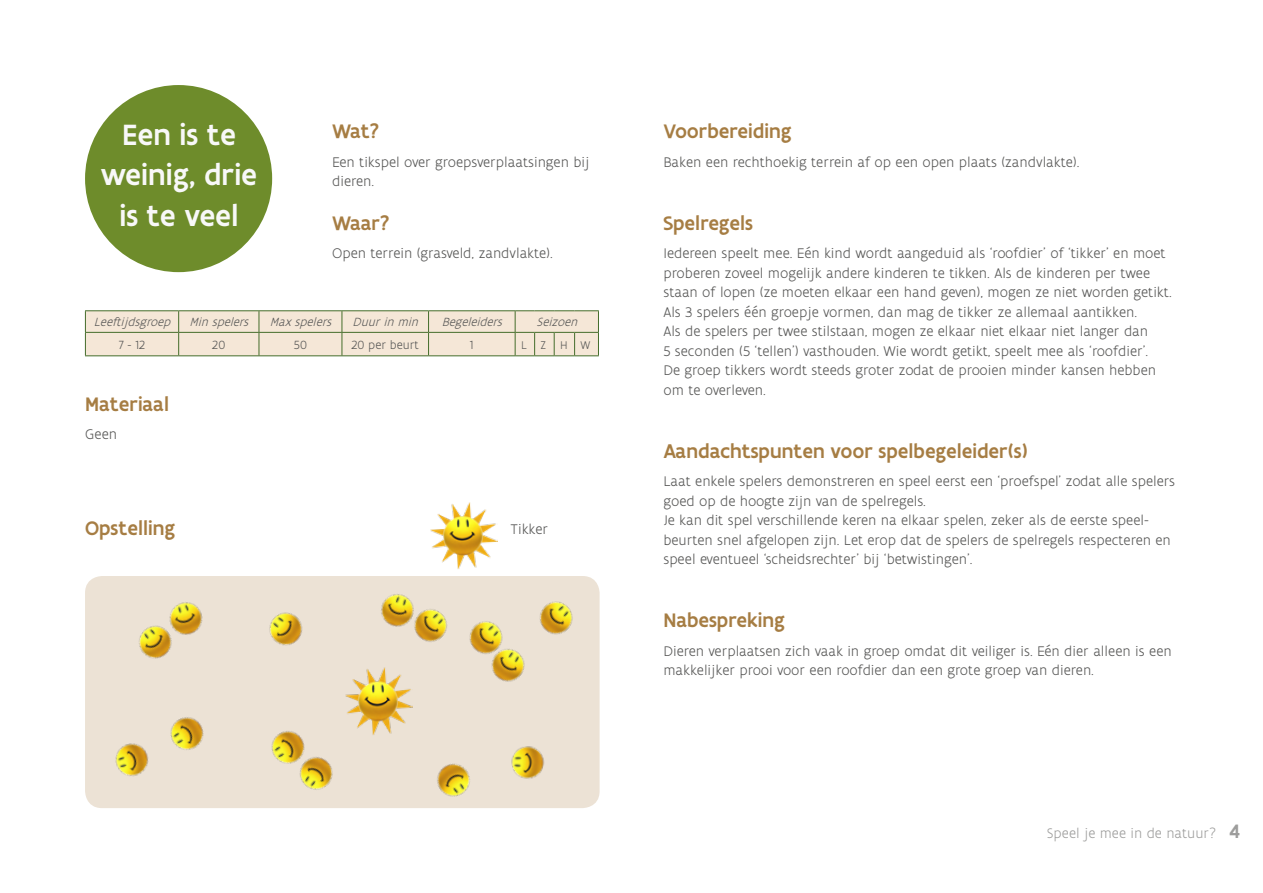
<style>
.page{position:relative;width:1263px;height:893px;background:#fff}
.page>*{position:absolute;margin:0;border:0;box-sizing:border-box;transform-origin:0 0}
.t1{font:500 31.5px/40.5px "Flanders Art Sans";color:#f8f8f8;text-align:center}
.t2{font:500 21px "Flanders Art Sans";color:#a67d43}
.t3{font:300 15px/19.5px "Flanders Art Sans";color:#575756}
.t4{font:300 14.85px "Flanders Art Sans";color:#9d9d9c}
.t5{font:italic 300 12.75px "Flanders Art Sans";color:#575756}
.t6{font:300 12.75px "Flanders Art Sans";color:#575756}
.t7{font:300 12px "Flanders Art Sans";color:#575756}
.s1{font-weight:500;font-size:20.85px}
</style>
<div class="page">
<div style="left:85px;top:85px;width:187px;height:187px;background:#6e8c2b;border-radius:50%"></div>
<svg style="left:85px;top:310px;width:514px;height:46px;background:#e7deca"></svg>
<div style="left:85px;top:576px;width:515px;height:232px;background:#ece2d5;border-radius:17px"></div>
<img style="left:139px;top:625px;width:33px;height:34px">
<img style="left:269px;top:612px;width:34px;height:34px">
<img style="left:540px;top:601px;width:33px;height:34px">
<img style="left:163px;top:602px;width:40px;height:41px">
<img style="left:437px;top:763px;width:33px;height:34px">
<img style="left:469px;top:621px;width:34px;height:32px">
<img style="left:381px;top:594px;width:28px;height:33px">
<img style="left:170px;top:717px;width:34px;height:33px">
<img style="left:299px;top:757px;width:34px;height:33px">
<img style="left:511px;top:746px;width:34px;height:33px">
<img style="left:115px;top:743px;width:34px;height:33px">
<img style="left:271px;top:731px;width:43px;height:39px">
<img style="left:480px;top:639px;width:45px;height:43px">
<img style="left:402px;top:599px;width:45px;height:43px">
<img style="left:345px;top:667px;width:68px;height:68px">
<img style="left:430px;top:502px;width:68px;height:67px">
<h1 class="t1" style="left:101px;top:114px;width:158px">Een is te weinig, drie is te veel</h1>
<h2 class="t2" style="left:332px;top:118px;width:48px">Wat?</h2>
<p class="t3" style="left:332px;top:152px;width:259px">Een tikspel over groepsverplaatsingen bij dieren.</p>
<h2 class="t2" style="left:332px;top:210px;width:59px">Waar?</h2>
<p class="t3" style="left:332px;top:244px;width:222px">Open terrein (grasveld, zandvlakte).</p>
<p class="t5" style="left:94px;top:315px;width:160px">Leeftijdsgroep Minspelers</p>
<p class="t5" style="left:270px;top:315px;width:67px">Maxspelers</p>
<p class="t5" style="left:353px;top:315px;width:71px">Duurinmin</p>
<p class="t5" style="left:442px;top:315px;width:66px">Begeleiders</p>
<p class="t5" style="left:536px;top:315px;width:46px">Seizoen</p>
<p class="t6" style="left:119px;top:337px;width:28px">7 - 12</p>
<p class="t6" style="left:212px;top:337px;width:15px">20</p>
<p class="t6" style="left:294px;top:337px;width:15px">50</p>
<p class="t6" style="left:351px;top:337px;width:69px">20 per beurt</p>
<p class="t6" style="left:470px;top:337px;width:5px">1</p>
<p class="t7" style="left:521px;top:338px;width:71px">LZHW</p>
<h2 class="t2" style="left:85px;top:391px;width:86px">Materiaal</h2>
<p class="t3" style="left:85px;top:425px;width:33px">Geen</p>
<h2 class="t2" style="left:85px;top:515px;width:92px">Opstelling</h2>
<p class="t3" style="left:510px;top:520px;width:39px">Tikker</p>
<h2 class="t2" style="left:663px;top:118px;width:130px">Voorbereiding</h2>
<p class="t3" style="left:663px;top:152px;width:418px">Baken een rechthoekig terrein af op een open plaats (zandvlakte).</p>
<h2 class="t2" style="left:663px;top:210px;width:91px">Spelregels</h2>
<p class="t3" style="left:663px;top:244px;width:510px">Iedereen speelt mee. Eén kind wordt aangeduid als ‘roofdier’ of ‘tikker’ en moet proberen zoveel mogelijk andere kinderen te tikken. Als de kinderen per twee staan of lopen (ze moeten elkaar een hand geven), mogen ze niet worden getikt.<br>Als 3 spelers één groepje vormen, dan mag de tikker ze allemaal aantikken.<br>Als de spelers per twee stilstaan, mogen ze elkaar niet elkaar niet langer dan<br>5 seconden (5 ‘tellen’) vasthouden. Wie wordt getikt, speelt mee als ‘roofdier’.<br>De groep tikkers wordt steeds groter zodat de prooien minder kansen hebben om te overleven.</p>
<h2 class="t2" style="left:663px;top:438px;width:366px">Aandachtspunten voor spelbegeleider(s)</h2>
<p class="t3" style="left:663px;top:472px;width:513px">Laat enkele spelers demonstreren en speel eerst een ‘proefspel’ zodat alle spelers goed op de hoogte zijn van de spelregels.<br>Je kan dit spel verschillende keren na elkaar spelen, zeker als de eerste speel&shy;beurten snel afgelopen zijn. Let erop dat de spelers de spelregels respecteren en speel eventueel ‘scheidsrechter’ bij ‘betwistingen’.</p>
<h2 class="t2" style="left:663px;top:607px;width:123px">Nabespreking</h2>
<p class="t3" style="left:663px;top:641px;width:510px">Dieren verplaatsen zich vaak in groep omdat dit veiliger is. Eén dier alleen is een makkelijker prooi voor een roofdier dan een grote groep van dieren.</p>
<p class="t4" style="left:1047px;top:825px;width:195px">Speel je mee in de natuur? <span class="s1">4</span></p>
</div>
